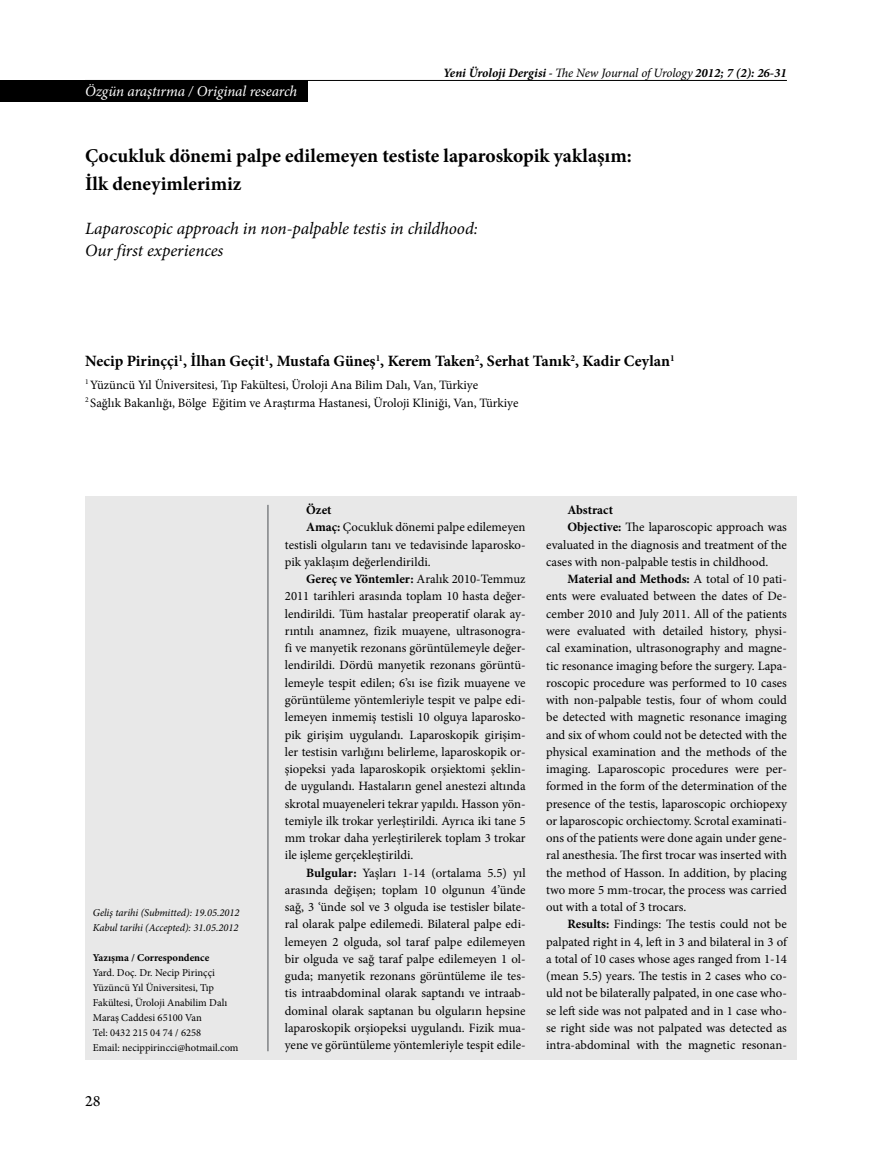
<style>
.page{position:relative;width:872px;height:1170px;background:#fff}
.page>*{position:absolute;margin:0;border:0;box-sizing:border-box;transform-origin:0 0}
.t1{font:700 19.5px/28.5px "Minion Pro";color:#000}
.t2{font:italic 17.25px/22.5px "Minion Pro";letter-spacing:-.005em;color:#000}
.t3{font:16.5px "Arno Pro";color:#000}
.t4{font:700 15.75px "Minion Pro";color:#000}
.t5{font:italic 15px "Minion Pro";letter-spacing:-.01em;color:#fff}
.t6{font:12.75px/18px "Minion Pro";color:#000}
.t7{font:700 12.75px "Minion Pro";color:#000}
.t8{font:italic 700 12.75px "Minion Pro";color:#000}
.t9{font:10.5px/15px "Minion Pro";color:#000}
.t10{font:italic 10.5px/15px "Minion Pro";letter-spacing:-.005em;color:#000}
.t11{font:700 10.5px "Minion Pro";color:#000}
.s1{font-stretch:condensed}
.s2{font-weight:400}
.s3{font-weight:700}
</style>
<div class="page">
<hr style="left:85px;top:80px;width:702px;height:1px;background:#000">
<div style="left:85px;top:496px;width:712px;height:563px;background:#e8e8e8"></div>
<div style="left:0;top:80px;width:308px;height:21px;background:#000"></div>
<hr style="left:267px;top:505px;width:2px;height:546px;background:#808285">
<p class="t5" style="left:85px;top:81px;width:214px">Özgün araştırma / Original research</p>
<p class="t8" style="left:443px;top:63px;width:345px">Yeni Üroloji Dergisi <span class="s1">-</span> <span class="s2">The New Journal of Urology</span> 2012; 7 (2): 26-31</p>
<h1 class="t1" style="left:85px;top:141px;width:548px">Çocukluk dönemi palpe edilemeyen testiste laparoskopik yaklaşım:<br>İlk deneyimlerimiz</h1>
<h2 class="t2" style="left:85px;top:217px;width:394px">Laparoscopic approach in non-palpable testis in childhood:<br>Our first experiences</h2>
<p class="t4" style="left:85px;top:350px;width:591px">Necip Pirinççi<sup>1</sup>, İlhan Geçit<sup>1</sup>, Mustafa Güneş<sup>1</sup>, Kerem Taken<sup>2</sup>, Serhat Tanık<sup>2</sup>, Kadir Ceylan<sup>1</sup></p>
<p class="t6" style="left:85px;top:375px;width:435px"><sup>1</sup> Yüzüncü Yıl Üniversitesi, Tıp Fakültesi, Üroloji Ana Bilim Dalı, Van, Türkiye<br><sup>2</sup> Sağlık Bakanlığı, Bölge Eğitim ve Araştırma Hastanesi, Üroloji Kliniği, Van, Türkiye</p>
<p class="t10" style="left:93px;top:904px;width:148px">Geliş tarihi (Submitted): 19.05.2012<br>Kabul tarihi (Accepted): 31.05.2012</p>
<p class="t11" style="left:93px;top:949px;width:118px">Yazışma / Correspondence</p>
<p class="t9" style="left:93px;top:964px;width:147px">Yard. Doç. Dr. Necip Pirinççi<br>Yüzüncü Yıl Üniversitesi, Tıp<br>Fakültesi, Üroloji Anabilim Dalı<br>Maraş Caddesi 65100 Van<br>Tel: 0432 215 04 74 / 6258<br>Email: necippirincci@hotmail.com</p>
<p class="t3" style="left:85px;top:1091px;width:17px">28</p>
<p class="t7" style="left:306px;top:501px;width:27px">Özet</p>
<p class="t6" style="left:306px;top:518px;width:221px"><span class="s3">Amaç:</span> Çocukluk dönemi palpe edilemeyen</p>
<p class="t6" style="left:285px;top:535px;width:242px">testisli olguların tanı ve tedavisinde laparosko-</p>
<p class="t6" style="left:285px;top:553px;width:147px">pik yaklaşım değerlendirildi.</p>
<p class="t7" style="left:306px;top:570px;width:221px">Gereç ve Yöntemler: <span class="s2">Aralık 2010-Temmuz</span></p>
<p class="t6" style="left:285px;top:587px;width:242px">2011 tarihleri arasında toplam 10 hasta değer-</p>
<p class="t6" style="left:285px;top:604px;width:242px">lendirildi. Tüm hastalar preoperatif olarak ay-</p>
<p class="t6" style="left:285px;top:622px;width:242px">rıntılı anamnez, fizik muayene, ultrasonogra-</p>
<p class="t6" style="left:285px;top:639px;width:242px">fi ve manyetik rezonans görüntülemeyle değer-</p>
<p class="t6" style="left:285px;top:656px;width:242px">lendirildi. Dördü manyetik rezonans görüntü-</p>
<p class="t6" style="left:285px;top:673px;width:242px">lemeyle tespit edilen; 6’sı ise fizik muayene ve</p>
<p class="t6" style="left:285px;top:691px;width:242px">görüntüleme yöntemleriyle tespit ve palpe edi-</p>
<p class="t6" style="left:285px;top:708px;width:242px">lemeyen inmemiş testisli 10 olguya laparosko-</p>
<p class="t6" style="left:285px;top:725px;width:242px">pik girişim uygulandı. Laparoskopik girişim-</p>
<p class="t6" style="left:285px;top:742px;width:242px">ler testisin varlığını belirleme, laparoskopik or-</p>
<p class="t6" style="left:285px;top:760px;width:242px">şiopeksi yada laparoskopik orşiektomi şeklin-</p>
<p class="t6" style="left:285px;top:777px;width:242px">de uygulandı. Hastaların genel anestezi altında</p>
<p class="t6" style="left:285px;top:794px;width:242px">skrotal muayeneleri tekrar yapıldı. Hasson yön-</p>
<p class="t6" style="left:285px;top:811px;width:242px">temiyle ilk trokar yerleştirildi. Ayrıca iki tane 5</p>
<p class="t6" style="left:285px;top:829px;width:242px">mm trokar daha yerleştirilerek toplam 3 trokar</p>
<p class="t6" style="left:285px;top:846px;width:130px">ile işleme gerçekleştirildi.</p>
<p class="t6" style="left:306px;top:863px;width:221px"><span class="s3">Bulgular:</span> Yaşları 1-14 (ortalama 5.5) yıl</p>
<p class="t6" style="left:285px;top:880px;width:242px">arasında değişen; toplam 10 olgunun 4’ünde</p>
<p class="t6" style="left:285px;top:898px;width:242px">sağ, 3 ‘ünde sol ve 3 olguda ise testisler bilate-</p>
<p class="t6" style="left:285px;top:915px;width:242px">ral olarak palpe edilemedi. Bilateral palpe edi-</p>
<p class="t6" style="left:285px;top:932px;width:242px">lemeyen 2 olguda, sol taraf palpe edilemeyen</p>
<p class="t6" style="left:285px;top:949px;width:242px">bir olguda ve sağ taraf palpe edilemeyen 1 ol-</p>
<p class="t6" style="left:285px;top:967px;width:242px">guda; manyetik rezonans görüntüleme ile tes-</p>
<p class="t6" style="left:285px;top:984px;width:242px">tis intraabdominal olarak saptandı ve intraab-</p>
<p class="t6" style="left:285px;top:1001px;width:242px">dominal olarak saptanan bu olguların hepsine</p>
<p class="t6" style="left:285px;top:1018px;width:242px">laparoskopik orşiopeksi uygulandı. Fizik mua-</p>
<p class="t6" style="left:285px;top:1036px;width:242px">yene ve görüntüleme yöntemleriyle tespit edile-</p>
<p class="t7" style="left:567px;top:501px;width:47px">Abstract</p>
<p class="t6" style="left:567px;top:518px;width:221px"><span class="s3">Objective:</span> The laparoscopic approach was</p>
<p class="t6" style="left:546px;top:535px;width:242px">evaluated in the diagnosis and treatment of the</p>
<p class="t6" style="left:546px;top:553px;width:224px">cases with non-palpable testis in childhood.</p>
<p class="t7" style="left:567px;top:570px;width:221px">Material and Methods: <span class="s2">A total of 10 pati-</span></p>
<p class="t6" style="left:546px;top:587px;width:242px">ents were evaluated between the dates of De-</p>
<p class="t6" style="left:546px;top:604px;width:242px">cember 2010 and July 2011. All of the patients</p>
<p class="t6" style="left:546px;top:622px;width:242px">were evaluated with detailed history, physi-</p>
<p class="t6" style="left:546px;top:639px;width:242px">cal examination, ultrasonography and magne-</p>
<p class="t6" style="left:546px;top:656px;width:242px">tic resonance imaging before the surgery. Lapa-</p>
<p class="t6" style="left:546px;top:673px;width:242px">roscopic procedure was performed to 10 cases</p>
<p class="t6" style="left:546px;top:691px;width:242px">with non-palpable testis, four of whom could</p>
<p class="t6" style="left:546px;top:708px;width:242px">be detected with magnetic resonance imaging</p>
<p class="t6" style="left:546px;top:725px;width:242px">and six of whom could not be detected with the</p>
<p class="t6" style="left:546px;top:742px;width:242px">physical examination and the methods of the</p>
<p class="t6" style="left:546px;top:760px;width:242px">imaging. Laparoscopic procedures were per-</p>
<p class="t6" style="left:546px;top:777px;width:242px">formed in the form of the determination of the</p>
<p class="t6" style="left:546px;top:794px;width:242px">presence of the testis, laparoscopic orchiopexy</p>
<p class="t6" style="left:546px;top:811px;width:242px">or laparoscopic orchiectomy. Scrotal examinati-</p>
<p class="t6" style="left:546px;top:829px;width:242px">ons of the patients were done again under gene-</p>
<p class="t6" style="left:546px;top:846px;width:242px">ral anesthesia. The first trocar was inserted with</p>
<p class="t6" style="left:546px;top:863px;width:242px">the method of Hasson. In addition, by placing</p>
<p class="t6" style="left:546px;top:880px;width:242px">two more 5 mm-trocar, the process was carried</p>
<p class="t6" style="left:546px;top:898px;width:142px">out with a total of 3 trocars.</p>
<p class="t6" style="left:567px;top:915px;width:221px"><span class="s3">Results:</span> Findings: The testis could not be</p>
<p class="t6" style="left:546px;top:932px;width:242px">palpated right in 4, left in 3 and bilateral in 3 of</p>
<p class="t6" style="left:546px;top:949px;width:242px">a total of 10 cases whose ages ranged from 1-14</p>
<p class="t6" style="left:546px;top:967px;width:242px">(mean 5.5) years. The testis in 2 cases who co-</p>
<p class="t6" style="left:546px;top:984px;width:242px">uld not be bilaterally palpated, in one case who-</p>
<p class="t6" style="left:546px;top:1001px;width:242px">se left side was not palpated and in 1 case who-</p>
<p class="t6" style="left:546px;top:1018px;width:242px">se right side was not palpated was detected as</p>
<p class="t6" style="left:546px;top:1036px;width:242px">intra-abdominal with the magnetic resonan-</p>
</div>
